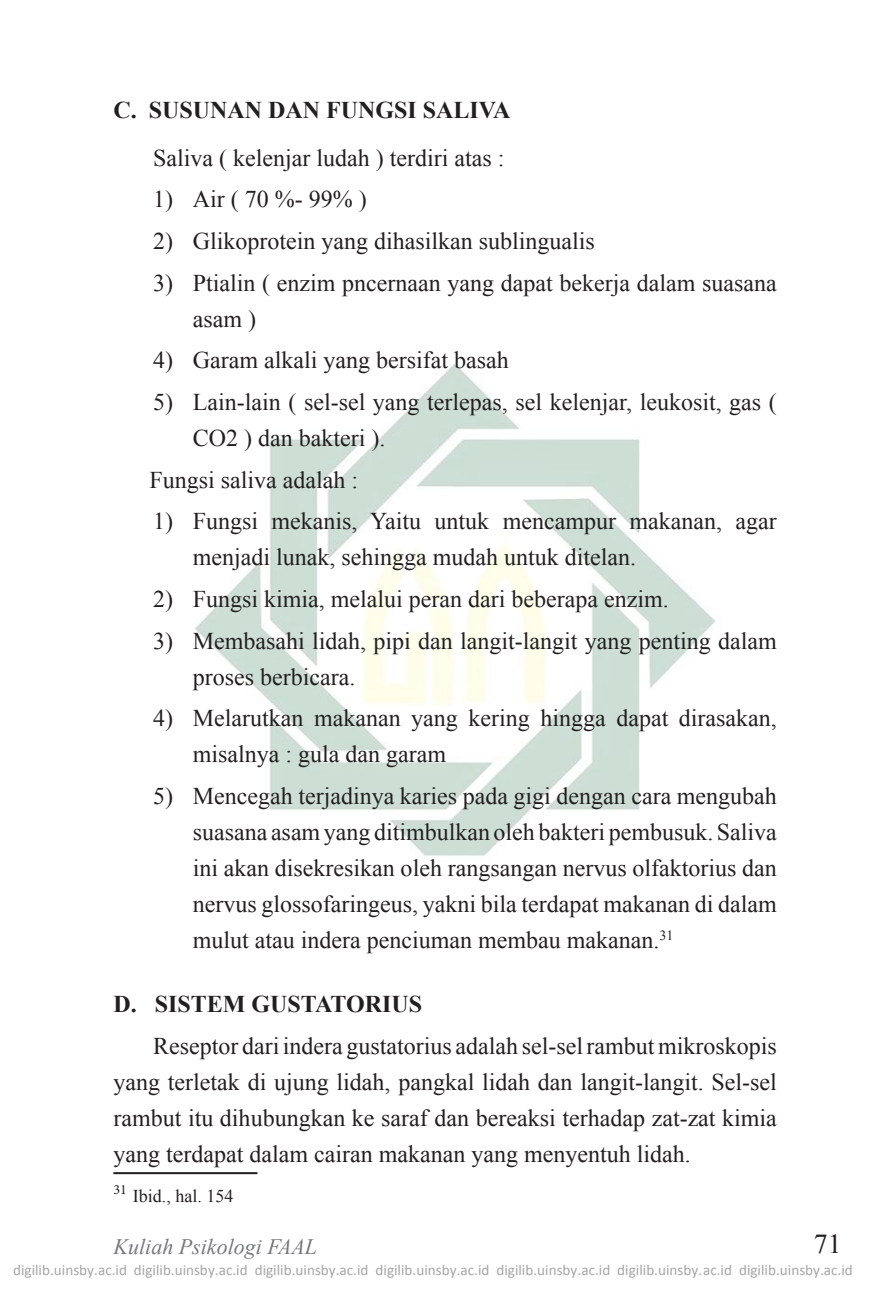
<style>
.page{position:relative;width:879px;height:1304px;background:#fff}
.page>*{position:absolute;margin:0;border:0;box-sizing:border-box;transform-origin:0 0}
.t1{font:28px "Mongolian Baiti";color:#231f20}
.t2{font:24px/36px "Times New Roman";color:#231f20}
.t3{font:700 24px "Times New Roman";color:#231f20}
.t4{font:italic 22px "Times New Roman";color:#76787b}
.t5{font:18px "Times New Roman";color:#231f20}
.t6{font:15.2px "Calibri";color:#a6a6a6}
</style>
<div class="page">
<img style="left:195px;top:363px;width:520px;height:493px">
<hr style="left:113px;top:1172px;width:144px;height:2px;background:#231f20">
<p class="t3" style="left:113px;top:94px;width:398px">C. SUSUNAN DAN FUNGSI SALIVA</p>
<p class="t2" style="left:153px;top:139px;width:353px">Saliva ( kelenjar ludah ) terdiri atas :</p>
<p class="t2" style="left:153px;top:181px;width:215px">1) Air ( 70 %- 99% )</p>
<p class="t2" style="left:153px;top:223px;width:443px">2) Glikoprotein yang dihasilkan sublingualis</p>
<p class="t2" style="left:193px;top:264px;width:585px;text-indent:-40px">3) Ptialin ( enzim pncernaan yang dapat bekerja dalam suasana asam )</p>
<p class="t2" style="left:153px;top:342px;width:357px">4) Garam alkali yang bersifat basah</p>
<p class="t2" style="left:193px;top:384px;width:585px;text-indent:-40px">5) Lain-lain ( sel-sel yang terlepas, sel kelenjar, leukosit, gas (<br>CO2 ) dan bakteri ).</p>
<p class="t2" style="left:149px;top:461px;width:210px">Fungsi saliva adalah :</p>
<p class="t2" style="left:193px;top:503px;width:585px;text-indent:-40px">1) Fungsi mekanis, Yaitu untuk mencampur makanan, agar menjadi lunak, sehingga mudah untuk ditelan.</p>
<p class="t2" style="left:153px;top:581px;width:517px">2) Fungsi kimia, melalui peran dari beberapa enzim.</p>
<p class="t2" style="left:193px;top:622px;width:585px;text-indent:-40px">3) Membasahi lidah, pipi dan langit-langit yang penting dalam proses berbicara.</p>
<p class="t2" style="left:193px;top:700px;width:585px;text-indent:-40px">4) Melarutkan makanan yang kering hingga dapat dirasakan, misalnya : gula dan garam</p>
<p class="t2" style="left:193px;top:778px;width:585px;text-align:justify;text-indent:-40px">5) Mencegah terjadinya karies pada gigi dengan cara mengubah suasana asam yang ditimbulkan oleh bakteri pembusuk. Saliva ini akan disekresikan oleh rangsangan nervus olfaktorius dan nervus glossofaringeus, yakni bila terdapat makanan di dalam mulut atau indera penciuman membau makanan.<sup>31</sup></p>
<p class="t3" style="left:113px;top:988px;width:310px">D. SISTEM GUSTATORIUS</p>
<p class="t2" style="left:113px;top:1028px;width:665px;text-align:justify;text-indent:40px">Reseptor dari indera gustatorius adalah sel-sel rambut mikroskopis yang terletak di ujung lidah, pangkal lidah dan langit-langit. Sel-sel rambut itu dihubungkan ke saraf dan bereaksi terhadap zat-zat kimia yang terdapat dalam cairan makanan yang menyentuh lidah.</p>
<p class="t5" style="left:113px;top:1184px;width:121px"><sup>31</sup> Ibid., hal. 154</p>
<p class="t4" style="left:113px;top:1232px;width:205px">Kuliah Psikologi FAAL</p>
<p class="t1" style="left:814px;top:1229px;width:29px">71</p>
<p class="t6" style="left:13px;top:1264px;width:841px">digilib.uinsby.ac.id digilib.uinsby.ac.id digilib.uinsby.ac.id digilib.uinsby.ac.id digilib.uinsby.ac.id digilib.uinsby.ac.id digilib.uinsby.ac.id</p>
</div>
